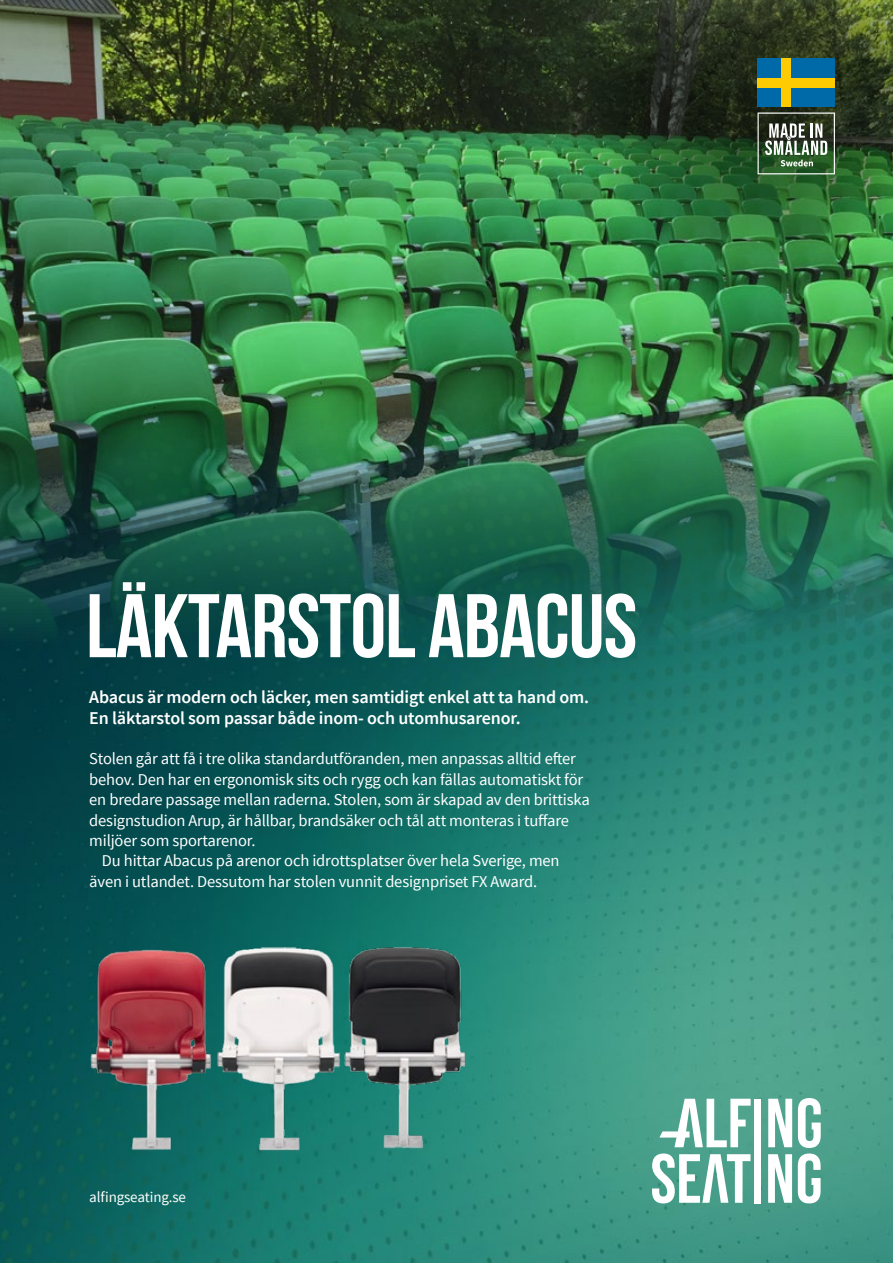
<style>
.page{position:relative;width:893px;height:1263px;background:#fff}
.page>*{position:absolute;margin:0;border:0;box-sizing:border-box;transform-origin:0 0}
.t1{font:700 90px "Bebas Neue";letter-spacing:-.01em;color:#fff}
.t2{font:600 18px/20.4px "Source Sans Pro";letter-spacing:-.01em;color:#fff}
.t3{font:16.5px "Source Sans Pro";letter-spacing:-.01em;color:#fff}
.t4{font:15px "Source Sans Pro";letter-spacing:-.01em;color:#fff}
</style>
<div class="page">
<img style="left:0;top:0;width:893px;height:383px">
<img style="left:0;top:383px;width:893px;height:880px">
<div style="left:754px;top:1099px;width:7px;height:104px;background:#fff"></div>
<svg style="left:768px;top:1099px;width:24px;height:48px"></svg>
<svg style="left:768px;top:1154px;width:24px;height:49px"></svg>
<svg style="left:798px;top:1098px;width:23px;height:105px"></svg>
<svg style="left:652px;top:1153px;width:98px;height:50px"></svg>
<svg style="left:659px;top:1099px;width:92px;height:48px"></svg>
<img style="left:47px;top:930px;width:200px;height:252px">
<img style="left:176px;top:933px;width:137px;height:238px">
<img style="left:313px;top:916px;width:197px;height:262px">
<div style="left:757px;top:58px;width:78px;height:49px;background:#006aa9"></div>
<div style="left:781px;top:58px;width:10px;height:49px;background:#feca02"></div>
<div style="left:757px;top:78px;width:78px;height:10px;background:#feca02"></div>
<svg style="left:757px;top:113px;width:78px;height:61px;background:#5b6f57"></svg>
<h1 class="t1" style="left:86px;top:577px;width:553px">LÄKTARSTOL ABACUS</h1>
<p class="t2" style="left:89px;top:687px;width:501px">Abacus är modern och läcker, men samtidigt enkel att ta hand om.<br>En läktarstol som passar både inom- och utomhusarenor.</p>
<p class="t3" style="left:89px;top:749px;width:488px">Stolen går att få i tre olika standardutföranden, men anpassas alltid efter</p>
<p class="t3" style="left:89px;top:769px;width:495px">behov. Den har en ergonomisk sits och rygg och kan fällas automatiskt för</p>
<p class="t3" style="left:89px;top:789px;width:502px">en bredare passage mellan raderna. Stolen, som är skapad av den brittiska</p>
<p class="t3" style="left:89px;top:810px;width:481px">designstudion Arup, är hållbar, brandsäker och tål att monteras i tuffare</p>
<p class="t3" style="left:89px;top:830px;width:168px">miljöer som sportarenor.</p>
<p class="t3" style="left:102px;top:850px;width:459px">Du hittar Abacus på arenor och idrottsplatser över hela Sverige, men</p>
<p class="t3" style="left:89px;top:871px;width:450px">även i utlandet. Dessutom har stolen vunnit designpriset FX Award.</p>
<p class="t4" style="left:89px;top:1188px;width:98px">alfingseating.se</p>
</div>
